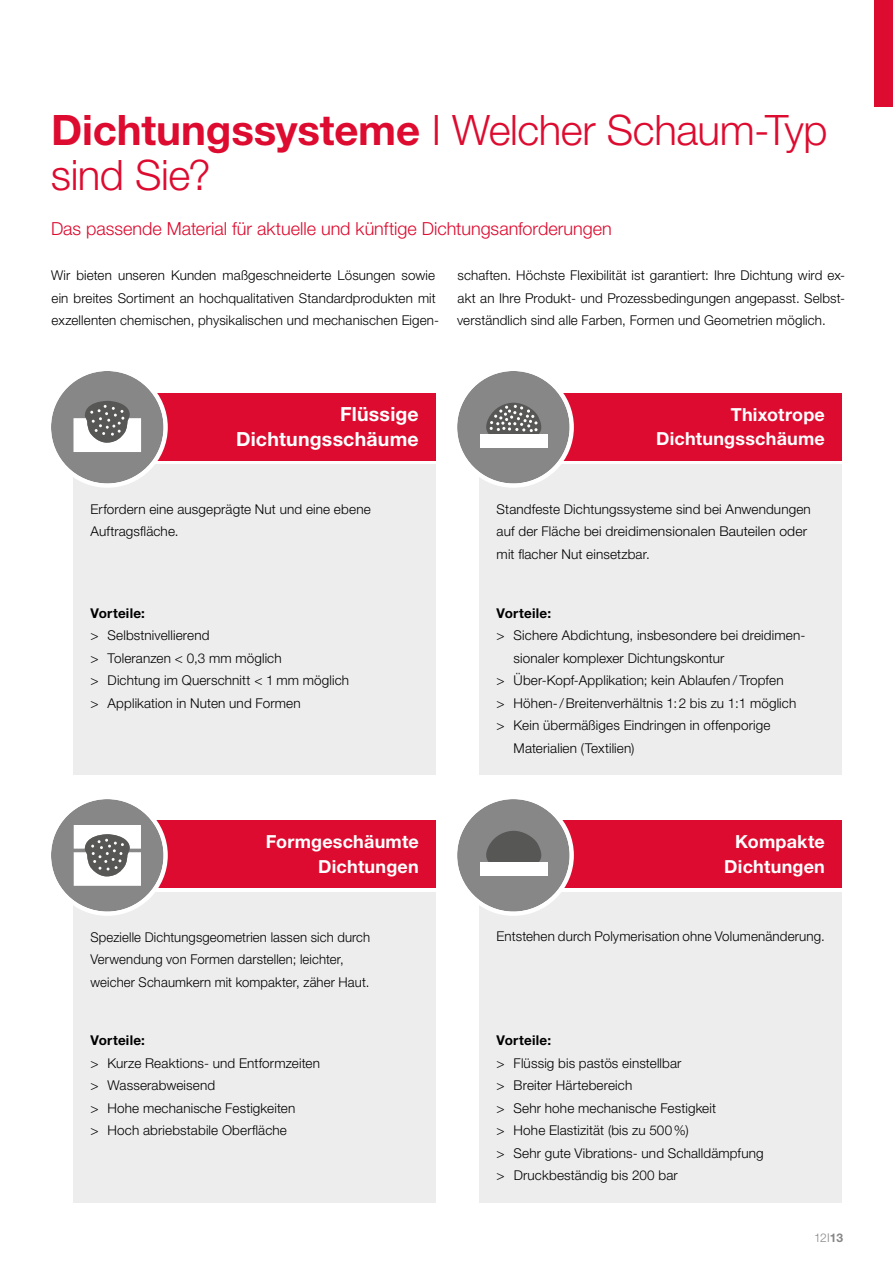
<style>
.page{position:relative;width:893px;height:1263px;background:#fff}
.page>*{position:absolute;margin:0;border:0;box-sizing:border-box;transform-origin:0 0}
.t1{font:300 42px/45px "Helvetica Neue LT Pro";letter-spacing:-.01em;color:#dd0b2f}
.t2{font:700 19.5px/24.8px "Helvetica Neue LT Pro";letter-spacing:.01em;color:#fff;text-align:right}
.t3{font:700 18px/24.8px "Helvetica Neue LT Pro";letter-spacing:.01em;color:#fff;text-align:right}
.t4{font:300 18px "Helvetica Neue LT Pro";color:#dd0b2f}
.t5{font:300 13.5px/22.5px "Helvetica Neue LT Pro";letter-spacing:.01em;color:#000}
.t6{font:700 13.5px "Helvetica Neue LT Pro";letter-spacing:.015em;color:#000}
.t7{font:300 12px "Helvetica Neue LT Pro";color:#878787}
.s1{font-weight:700}
</style>
<div class="page">
<div style="left:874px;top:0;width:19px;height:106px;background:#dd0b2f"></div>
<div style="left:480px;top:465px;width:362px;height:310px;background:#ededed"></div>
<div style="left:480px;top:892px;width:362px;height:311px;background:#ededed"></div>
<div style="left:480px;top:393px;width:362px;height:67px;background:#dd0b2f"></div>
<div style="left:480px;top:820px;width:362px;height:68px;background:#dd0b2f"></div>
<div style="left:453px;top:367px;width:121px;height:121px;background:#fff;border-radius:50%"></div>
<div style="left:453px;top:795px;width:121px;height:121px;background:#fff;border-radius:50%"></div>
<div style="left:457px;top:371px;width:113px;height:112px;background:#878787;border-radius:50%"></div>
<div style="left:480px;top:434px;width:67px;height:14px;background:#fff"></div>
<svg style="left:486px;top:403px;width:56px;height:31px"></svg>
<div style="left:457px;top:799px;width:113px;height:112px;background:#878787;border-radius:50%"></div>
<svg style="left:486px;top:831px;width:56px;height:31px"></svg>
<div style="left:480px;top:862px;width:67px;height:14px;background:#fff"></div>
<div style="left:74px;top:393px;width:362px;height:67px;background:#dd0b2f"></div>
<div style="left:74px;top:820px;width:362px;height:68px;background:#dd0b2f"></div>
<div style="left:74px;top:465px;width:362px;height:310px;background:#ededed"></div>
<div style="left:74px;top:893px;width:362px;height:310px;background:#ededed"></div>
<div style="left:47px;top:367px;width:121px;height:121px;background:#fff;border-radius:50%"></div>
<div style="left:47px;top:795px;width:121px;height:121px;background:#fff;border-radius:50%"></div>
<div style="left:51px;top:371px;width:113px;height:112px;background:#878787;border-radius:50%"></div>
<svg style="left:74px;top:401px;width:67px;height:51px"></svg>
<div style="left:51px;top:799px;width:113px;height:112px;background:#878787;border-radius:50%"></div>
<svg style="left:74px;top:825px;width:67px;height:61px"></svg>
<h1 class="t1" style="left:51px;top:107px;width:778px"><span class="s1">Dichtungssysteme</span> I Welcher Schaum-Typ sind Sie?</h1>
<h3 class="t4" style="left:51px;top:218px;width:562px">Das passende Material für aktuelle und künftige Dichtungsanforderungen</h3>
<p class="t5" style="left:51px;top:264px;width:390px">Wir bieten unseren Kunden maßgeschneiderte Lösungen sowie ein breites Sortiment an hochqualitativen Standardprodukten mit exzellenten chemischen, physikalischen und mechanischen Eigen-</p>
<p class="t5" style="left:457px;top:264px;width:390px;text-align:justify">schaften. Höchste Flexibilität ist garantiert: Ihre Dichtung wird ex&shy;akt an Ihre Produkt- und Prozessbedingungen angepasst. Selbst&shy;verständlich sind alle Farben, Formen und Geometrien möglich.</p>
<h2 class="t2" style="left:236px;top:401px;width:184px">Flüssige<br>Dichtungsschäume</h2>
<p class="t5" style="left:91px;top:497px;width:282px">Erfordern eine ausgeprägte Nut und eine ebene<br>Auftragsfläche.</p>
<p class="t6" style="left:91px;top:605px;width:56px">Vorteile:</p>
<p class="t5" style="left:91px;top:624px;width:260px">&gt; Selbstnivellierend<br>&gt; Toleranzen &lt; 0,3 mm möglich<br>&gt; Dichtung im Querschnitt &lt; 1 mm möglich &gt; Applikation in Nuten und Formen</p>
<h3 class="t3" style="left:266px;top:829px;width:155px">Formgeschäumte<br>Dichtungen</h3>
<p class="t5" style="left:91px;top:925px;width:281px">Spezielle Dichtungsgeometrien lassen sich durch<br>Verwendung von Formen darstellen; leichter, weicher Schaumkern mit kompakter, zäher Haut.</p>
<p class="t6" style="left:91px;top:1032px;width:56px">Vorteile:</p>
<p class="t5" style="left:91px;top:1051px;width:231px">&gt; Kurze Reaktions- und Entformzeiten &gt; Wasserabweisend<br>&gt; Hohe mechanische Festigkeiten<br>&gt; Hoch abriebstabile Oberfläche</p>
<h3 class="t3" style="left:656px;top:401px;width:170px">Thixotrope<br>Dichtungsschäume</h3>
<p class="t5" style="left:497px;top:497px;width:316px">Standfeste Dichtungssysteme sind bei Anwendungen auf der Fläche bei dreidimensionalen Bauteilen oder mit flacher Nut einsetzbar.</p>
<p class="t6" style="left:497px;top:605px;width:56px">Vorteile:</p>
<p class="t5" style="left:497px;top:624px;width:310px">&gt; Sichere Abdichtung, insbesondere bei dreidimen-</p>
<p class="t5" style="left:514px;top:646px;width:212px">sionaler komplexer Dichtungskontur</p>
<p class="t5" style="left:497px;top:669px;width:288px">&gt; Über-Kopf-Applikation; kein Ablaufen / Tropfen</p>
<p class="t5" style="left:497px;top:691px;width:301px">&gt; Höhen- /Breitenverhältnis 1:2 bis zu 1:1 möglich</p>
<p class="t5" style="left:497px;top:714px;width:275px">&gt; Kein übermäßiges Eindringen in offenporige</p>
<p class="t5" style="left:514px;top:736px;width:122px">Materialien (Textilien)</p>
<h3 class="t3" style="left:724px;top:829px;width:102px">Kompakte<br>Dichtungen</h3>
<p class="t5" style="left:497px;top:925px;width:330px">Entstehen durch Polymerisation ohne Volumenänderung.</p>
<p class="t6" style="left:497px;top:1032px;width:56px">Vorteile:</p>
<p class="t5" style="left:497px;top:1051px;width:268px">&gt; Flüssig bis pastös einstellbar<br>&gt; Breiter Härtebereich<br>&gt; Sehr hohe mechanische Festigkeit<br>&gt; Hohe Elastizität (bis zu 500%)<br>&gt; Sehr gute Vibrations- und Schalldämpfung &gt; Druckbeständig bis 200 bar</p>
<p class="t7" style="left:814px;top:1230px;width:30px">12I<span class="s1">13</span></p>
</div>
